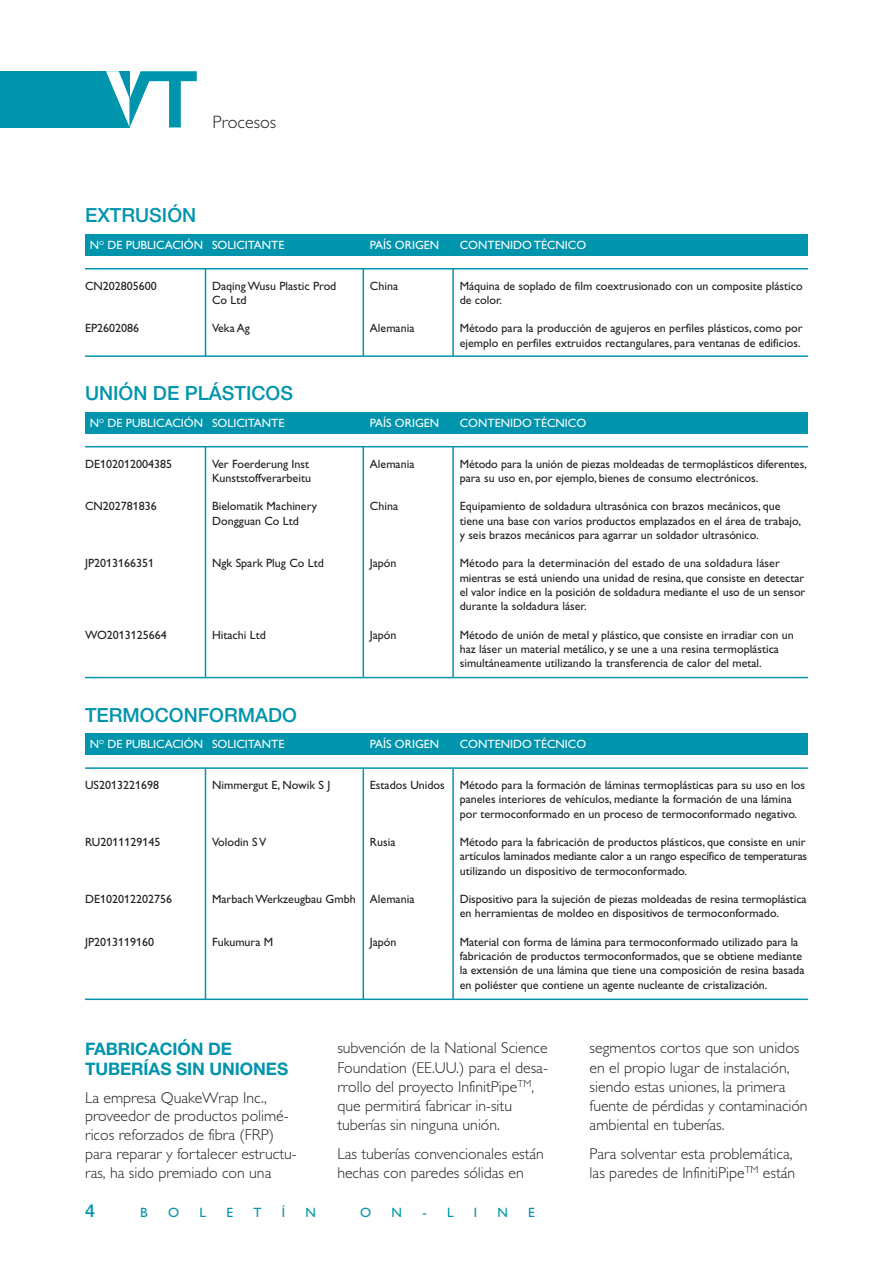
<style>
.page{position:relative;width:893px;height:1263px;background:#fff}
.page>*{position:absolute;margin:0;border:0;box-sizing:border-box;transform-origin:0 0}
.t1{font:500 19.5px "Helvetica Neue";color:#0094ad}
.t2{font:300 18px "Gill Alt One";color:#231f20}
.t3{font:500 18px "Helvetica Neue";color:#0094ad}
.t4{font:700 17.25px/19.5px "Helvetica Neue";letter-spacing:-.005em;color:#0094ad}
.t5{font:300 15.75px/19.2px "Gill Alt One";color:#231f20}
.t6{font:13.5px "Gill Alt One";color:#0094ad}
.t7{font:12px/14.2px "Gill Alt One";color:#231f20}
.t8{font:12px "Gill Alt One";color:#fff}
</style>
<div class="page">
<div style="left:0;top:71px;width:130px;height:56px;background:#0094ad"></div>
<svg style="left:106px;top:71px;width:91px;height:56px"></svg>
<div style="left:85px;top:733px;width:723px;height:22px;background:#0094ad"></div>
<hr style="left:363px;top:768px;width:1px;height:231px;background:#0094ad">
<hr style="left:452px;top:768px;width:2px;height:231px;background:#0094ad">
<hr style="left:205px;top:768px;width:1px;height:231px;background:#0094ad">
<hr style="left:85px;top:998px;width:723px;height:2px;background:#0094ad">
<hr style="left:85px;top:767px;width:723px;height:2px;background:#0094ad">
<div style="left:85px;top:412px;width:723px;height:21px;background:#0094ad"></div>
<hr style="left:363px;top:446px;width:1px;height:231px;background:#0094ad">
<hr style="left:452px;top:446px;width:2px;height:231px;background:#0094ad">
<hr style="left:205px;top:446px;width:1px;height:231px;background:#0094ad">
<hr style="left:85px;top:677px;width:723px;height:1px;background:#0094ad">
<hr style="left:85px;top:446px;width:723px;height:1px;background:#0094ad">
<div style="left:85px;top:234px;width:723px;height:21px;background:#0094ad"></div>
<hr style="left:363px;top:268px;width:1px;height:88px;background:#0094ad">
<hr style="left:452px;top:268px;width:2px;height:88px;background:#0094ad">
<hr style="left:205px;top:268px;width:1px;height:88px;background:#0094ad">
<hr style="left:85px;top:355px;width:723px;height:2px;background:#0094ad">
<hr style="left:85px;top:268px;width:723px;height:1px;background:#0094ad">
<h2 class="t2" style="left:213px;top:115px;width:65px">Procesos</h2>
<h1 class="t1" style="left:85px;top:208px;width:113px">EXTRUSIÓN</h1>
<p class="t8" style="left:90px;top:240px;width:115px">N<sup>O</sup> DE PUBLICACIÓN</p>
<p class="t8" style="left:212px;top:240px;width:74px">SOLICITANTE</p>
<p class="t8" style="left:370px;top:240px;width:71px">PAÍS ORIGEN</p>
<p class="t8" style="left:460px;top:240px;width:128px">CONTENIDO TÉCNICO</p>
<p class="t7" style="left:85px;top:280px;width:73px">CN202805600</p>
<p class="t7" style="left:85px;top:322px;width:56px">EP2602086</p>
<p class="t7" style="left:212px;top:280px;width:126px">Daqing Wusu Plastic Prod<br>Co Ltd</p>
<p class="t7" style="left:212px;top:322px;width:39px">Veka Ag</p>
<h1 class="t1" style="left:85px;top:386px;width:210px">UNIÓN DE PLÁSTICOS</h1>
<p class="t7" style="left:370px;top:280px;width:30px">China</p>
<p class="t7" style="left:370px;top:322px;width:46px">Alemania</p>
<p class="t7" style="left:460px;top:280px;width:344px">Máquina de soplado de film coextrusionado con un composite plástico de color.</p>
<p class="t7" style="left:460px;top:322px;width:344px">Método para la producción de agujeros en perfiles plásticos, como por ejemplo en perfiles extruidos rectangulares, para ventanas de edificios.</p>
<p class="t8" style="left:90px;top:418px;width:115px">N<sup>O</sup> DE PUBLICACIÓN</p>
<p class="t8" style="left:212px;top:418px;width:74px">SOLICITANTE</p>
<p class="t8" style="left:370px;top:418px;width:71px">PAÍS ORIGEN</p>
<p class="t8" style="left:460px;top:418px;width:128px">CONTENIDO TÉCNICO</p>
<p class="t7" style="left:85px;top:458px;width:88px">DE102012004385</p>
<p class="t7" style="left:85px;top:500px;width:73px">CN202781836</p>
<p class="t7" style="left:85px;top:557px;width:71px">JP2013166351</p>
<p class="t7" style="left:85px;top:629px;width:83px">WO2013125664</p>
<p class="t7" style="left:212px;top:458px;width:100px">Ver Foerderung Inst<br>Kunststoffverarbeitu</p>
<p class="t7" style="left:212px;top:500px;width:106px">Bielomatik Machinery<br>Dongguan Co Ltd</p>
<p class="t7" style="left:212px;top:557px;width:113px">Ngk Spark Plug Co Ltd</p>
<p class="t7" style="left:212px;top:629px;width:55px">Hitachi Ltd</p>
<p class="t7" style="left:370px;top:458px;width:46px">Alemania</p>
<p class="t7" style="left:370px;top:500px;width:30px">China</p>
<p class="t7" style="left:370px;top:557px;width:28px">Japón</p>
<p class="t7" style="left:370px;top:629px;width:28px">Japón</p>
<p class="t7" style="left:460px;top:458px;width:349px">Método para la unión de piezas moldeadas de termoplásticos diferentes, para su uso en, por ejemplo, bienes de consumo electrónicos.</p>
<p class="t7" style="left:460px;top:500px;width:343px">Equipamiento de soldadura ultrasónica con brazos mecánicos, que tiene una base con varios productos emplazados en el área de trabajo, y seis brazos mecánicos para agarrar un soldador ultrasónico.</p>
<p class="t7" style="left:460px;top:557px;width:347px">Método para la determinación del estado de una soldadura láser mientras se está uniendo una unidad de resina, que consiste en detectar el valor índice en la posición de soldadura mediante el uso de un sensor durante la soldadura láser.</p>
<p class="t7" style="left:460px;top:629px;width:336px">Método de unión de metal y plástico, que consiste en irradiar con un haz láser un material metálico, y se une a una resina termoplástica simultáneamente utilizando la transferencia de calor del metal.</p>
<h1 class="t1" style="left:85px;top:708px;width:214px">TERMOCONFORMADO</h1>
<p class="t8" style="left:90px;top:740px;width:115px">N<sup>O</sup> DE PUBLICACIÓN</p>
<p class="t8" style="left:212px;top:740px;width:74px">SOLICITANTE</p>
<p class="t8" style="left:370px;top:740px;width:71px">PAÍS ORIGEN</p>
<p class="t8" style="left:460px;top:740px;width:128px">CONTENIDO TÉCNICO</p>
<p class="t7" style="left:85px;top:779px;width:75px">US2013221698</p>
<p class="t7" style="left:85px;top:836px;width:77px">RU2011129145</p>
<p class="t7" style="left:85px;top:893px;width:88px">DE102012202756</p>
<p class="t7" style="left:85px;top:936px;width:71px">JP2013119160</p>
<p class="t7" style="left:212px;top:779px;width:120px">Nimmergut E, Nowik S J</p>
<p class="t7" style="left:212px;top:836px;width:56px">Volodin SV</p>
<p class="t7" style="left:370px;top:779px;width:76px">Estados Unidos</p>
<p class="t7" style="left:370px;top:836px;width:27px">Rusia</p>
<p class="t7" style="left:212px;top:893px;width:145px">Marbach Werkzeugbau Gmbh</p>
<p class="t7" style="left:212px;top:936px;width:63px">Fukumura M</p>
<p class="t7" style="left:370px;top:893px;width:46px">Alemania</p>
<p class="t7" style="left:370px;top:936px;width:28px">Japón</p>
<p class="t7" style="left:460px;top:779px;width:347px">Método para la formación de láminas termoplásticas para su uso en los paneles interiores de vehículos, mediante la formación de una lámina por termoconformado en un proceso de termoconformado negativo.</p>
<p class="t7" style="left:460px;top:836px;width:349px">Método para la fabricación de productos plásticos, que consiste en unir artículos laminados mediante calor a un rango específico de temperaturas utilizando un dispositivo de termoconformado.</p>
<p class="t7" style="left:460px;top:893px;width:349px">Dispositivo para la sujeción de piezas moldeadas de resina termoplástica en herramientas de moldeo en dispositivos de termoconformado.</p>
<p class="t7" style="left:460px;top:936px;width:346px">Material con forma de lámina para termoconformado utilizado para la fabricación de productos termoconformados, que se obtiene mediante la extensión de una lámina que tiene una composición de resina basada en poliéster que contiene un agente nucleante de cristalización.</p>
<h3 class="t4" style="left:85px;top:1041px;width:205px">FABRICACIÓN DE<br>TUBERÍAS SIN UNIONES</h3>
<h3 class="t5" style="left:85px;top:1089px;width:213px;line-height:18.8px">La empresa QuakeWrap Inc., proveedor de productos polimé&shy;ricos reforzados de fibra (FRP) para reparar y fortalecer estructu&shy;ras, ha sido premiado con una</h3>
<h3 class="t5" style="left:337px;top:1040px;width:212px">subvención de la National Science Foundation (EE.UU.) para el desa&shy;rrollo del proyecto InfinitPipe<sup>TM</sup>, que permitirá fabricar in-situ tuberías sin ninguna unión.</h3>
<h3 class="t5" style="left:337px;top:1145px;width:208px">Las tuberías convencionales están hechas con paredes sólidas en</h3>
<h2 class="t3" style="left:85px;top:1204px;width:12px">4</h2>
<p class="t6" style="left:140px;top:1207px;width:9px">B</p>
<p class="t6" style="left:168px;top:1207px;width:13px">O</p>
<p class="t6" style="left:200px;top:1207px;width:8px">L</p>
<p class="t6" style="left:226px;top:1207px;width:8px">E</p>
<p class="t6" style="left:253px;top:1207px;width:10px">T</p>
<p class="t6" style="left:282px;top:1207px;width:5px">Í</p>
<p class="t6" style="left:305px;top:1207px;width:12px">N</p>
<p class="t6" style="left:360px;top:1207px;width:13px">O</p>
<p class="t6" style="left:392px;top:1207px;width:12px">N</p>
<p class="t6" style="left:422px;top:1207px;width:33px">- L</p>
<p class="t6" style="left:474px;top:1207px;width:5px">I</p>
<p class="t6" style="left:497px;top:1207px;width:12px">N</p>
<p class="t6" style="left:528px;top:1207px;width:8px">E</p>
<h3 class="t5" style="left:590px;top:1040px;width:219px">segmentos cortos que son unidos en el propio lugar de instalación, siendo estas uniones, la primera fuente de pérdidas y contaminación ambiental en tuberías.</h3>
<h3 class="t5" style="left:590px;top:1145px;width:207px">Para solventar esta problemática, las paredes de InfinitiPipe<sup>TM</sup> están</h3>
</div>
